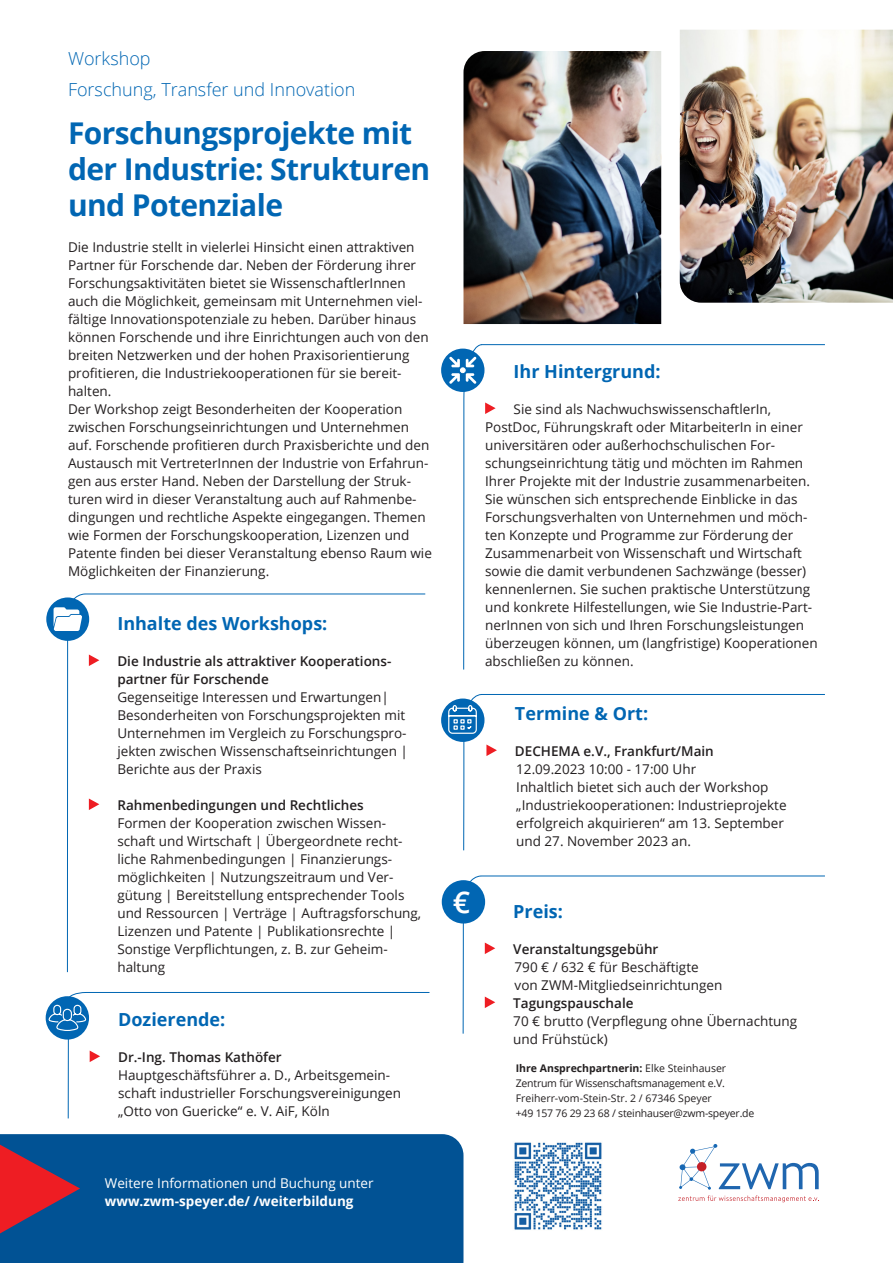
<style>
.page{position:relative;width:893px;height:1263px;background:#fff}
.page>*{position:absolute;margin:0;border:0;box-sizing:border-box;transform-origin:0 0}
.t1{font:700 30px/36px "Open Sans";letter-spacing:-.02em;color:#0166b3}
.t2{font:600 30px "Open Sans";color:#fff}
.t3{font:700 18px "Open Sans";color:#0166b3}
.t4{font:300 18px/31.7px "Open Sans";color:#0166b3}
.t5{font:13.5px/18px "Open Sans";color:#231f20}
.t6{font:600 13.5px/18px "Open Sans";color:#231f20}
.t7{font:13.5px "Open Sans";color:#fff}
.t8{font:700 13.5px "Open Sans";color:#fff}
.t9{font:10.5px/15px "Open Sans";letter-spacing:-.02em;color:#231f20}
.s1{font-weight:600}
.s2{font-weight:700}
</style>
<div class="page">
<svg style="left:68px;top:992px;width:362px;height:127px"></svg>
<div style="left:46px;top:996px;width:43px;height:43px;background:#0166b3;border-radius:50%"></div>
<svg style="left:48px;top:1004px;width:39px;height:27px"></svg>
<div style="left:0;top:1134px;width:463px;height:129px;background:#015294"></div>
<svg style="left:0;top:1144px;width:80px;height:89px"></svg>
<img style="left:514px;top:1142px;width:88px;height:88px">
<img style="left:680px;top:30px;width:213px;height:273px">
<img style="left:463px;top:51px;width:198px;height:273px">
<svg style="left:67px;top:594px;width:359px;height:378px"></svg>
<div style="left:46px;top:597px;width:43px;height:44px;background:#0166b3;border-radius:50%"></div>
<svg style="left:54px;top:607px;width:28px;height:24px"></svg>
<svg style="left:463px;top:876px;width:362px;height:158px"></svg>
<div style="left:442px;top:880px;width:43px;height:43px;background:#0166b3;border-radius:50%"></div>
<svg style="left:463px;top:694px;width:362px;height:157px"></svg>
<div style="left:441px;top:698px;width:43px;height:44px;background:#0166b3;border-radius:50%"></div>
<svg style="left:448px;top:704px;width:29px;height:30px"></svg>
<svg style="left:463px;top:344px;width:362px;height:326px"></svg>
<div style="left:441px;top:349px;width:43px;height:43px;background:#0166b3;border-radius:50%"></div>
<svg style="left:449px;top:357px;width:27px;height:27px"></svg>
<svg style="left:678px;top:1144px;width:141px;height:58px"></svg>
<p class="t4" style="left:68px;top:42px;width:289px">Workshop<br>Forschung, Transfer und Innovation</p>
<p class="t1" style="left:68px;top:114px;width:364px">Forschungsprojekte mit der Industrie: Strukturen und Potenziale</p>
<p class="t5" style="left:68px;top:238px;width:362px">Die Industrie stellt in vielerlei Hinsicht einen attraktiven Partner für Forschende dar. Neben der Förderung ihrer Forschungsaktivitäten bietet sie WissenschaftlerInnen auch die Möglichkeit, gemeinsam mit Unternehmen viel&shy;fältige Innovationspotenziale zu heben. Darüber hinaus können Forschende und ihre Einrichtungen auch von den breiten Netzwerken und der hohen Praxisorientierung profitieren, die Industriekooperationen für sie bereit&shy;halten.</p>
<p class="t5" style="left:68px;top:400px;width:365px">Der Workshop zeigt Besonderheiten der Kooperation zwischen Forschungseinrichtungen und Unternehmen auf. Forschende profitieren durch Praxisberichte und den Austausch mit VertreterInnen der Industrie von Erfahrun&shy;gen aus erster Hand. Neben der Darstellung der Struk&shy;turen wird in dieser Veranstaltung auch auf Rahmenbe&shy;dingungen und rechtliche Aspekte eingegangen. Themen wie Formen der Forschungskooperation, Lizenzen und Patente finden bei dieser Veranstaltung ebenso Raum wie Möglichkeiten der Finanzierung.</p>
<p class="t3" style="left:117px;top:611px;width:212px">Inhalte des Workshops:</p>
<p class="t6" style="left:117px;top:652px;width:276px">Die Industrie als attraktiver Kooperations&shy;partner für Forschende</p>
<p class="t5" style="left:117px;top:688px;width:292px">Gegenseitige Interessen und Erwartungen| Besonderheiten von Forschungsprojekten mit Unternehmen im Vergleich zu Forschungspro&shy;jekten zwischen Wissenschaftseinrichtungen | Berichte aus der Praxis</p>
<p class="t6" style="left:117px;top:796px;width:248px">Rahmenbedingungen und Rechtliches</p>
<p class="t5" style="left:117px;top:814px;width:305px">Formen der Kooperation zwischen Wissen&shy;schaft und Wirtschaft | Übergeordnete recht&shy;liche Rahmenbedingungen | Finanzierungs&shy;möglichkeiten | Nutzungszeitraum und Ver&shy;gütung | Bereitstellung entsprechender Tools und Ressourcen | Verträge | Auftragsforschung, Lizenzen und Patente | Publikationsrechte | Sonstige Verpflichtungen, z. B. zur Geheim&shy;haltung</p>
<p class="t3" style="left:118px;top:1007px;width:109px">Dozierende:</p>
<p class="t6" style="left:118px;top:1048px;width:165px">Dr.-Ing. Thomas Kathöfer</p>
<p class="t5" style="left:118px;top:1066px;width:284px">Hauptgeschäftsführer a. D., Arbeitsgemein&shy;schaft industrieller Forschungsvereinigungen „Otto von Guericke“ e. V. AiF, Köln</p>
<p class="t3" style="left:514px;top:359px;width:148px">Ihr Hintergrund:</p>
<p class="t5" style="left:485px;top:400px;width:334px;text-indent:28px">Sie sind als NachwuchswissenschaftlerIn, PostDoc, Führungskraft oder MitarbeiterIn in einer universitären oder außerhochschulischen For&shy;schungseinrichtung tätig und möchten im Rahmen Ihrer Projekte mit der Industrie zusammenarbeiten.<br>Sie wünschen sich entsprechende Einblicke in das Forschungsverhalten von Unternehmen und möch&shy;ten Konzepte und Programme zur Förderung der Zusammenarbeit von Wissenschaft und Wirtschaft sowie die damit verbundenen Sachzwänge (besser) kennenlernen. Sie suchen praktische Unterstützung und konkrete Hilfestellungen, wie Sie Industrie-Part&shy;nerInnen von sich und Ihren Forschungsleistungen überzeugen können, um (langfristige) Kooperationen abschließen zu können.</p>
<p class="t3" style="left:515px;top:701px;width:135px">Termine &amp; Ort:</p>
<p class="t6" style="left:515px;top:742px;width:200px">DECHEMA e.V., Frankfurt/Main</p>
<p class="t5" style="left:516px;top:760px;width:181px">12.09.2023 10:00 - 17:00 Uhr</p>
<p class="t5" style="left:516px;top:778px;width:272px">Inhaltlich bietet sich auch der Workshop „Industriekooperationen: Industrieprojekte erfolgreich akquirieren“ am 13. September und 27. November 2023 an.</p>
<p class="t2" style="left:453px;top:881px;width:19px">€</p>
<p class="t3" style="left:513px;top:899px;width:51px">Preis:</p>
<p class="t6" style="left:513px;top:940px;width:147px">Veranstaltungsgebühr</p>
<p class="t5" style="left:515px;top:958px;width:209px">790 € / 632 € für Beschäftigte von ZWM-Mitgliedseinrichtungen</p>
<p class="t5" style="left:513px;top:994px;width:285px"><span class="s1">Tagungspauschale<br></span>70 € brutto (Verpflegung ohne Übernachtung und Frühstück)</p>
<p class="t9" style="left:516px;top:1061px;width:240px"><span class="s2">Ihre Ansprechpartnerin:</span> Elke Steinhauser Zentrum für Wissenschaftsmanagement e.V.<br>Freiherr-vom-Stein-Str. 2 / 67346 Speyer<br>+49 157 76 29 23 68 / steinhauser@zwm-speyer.de</p>
<p class="t7" style="left:105px;top:1174px;width:270px">Weitere Informationen und Buchung unter</p>
<p class="t8" style="left:105px;top:1192px;width:250px">www.zwm-speyer.de/ /weiterbildung</p>
</div>
